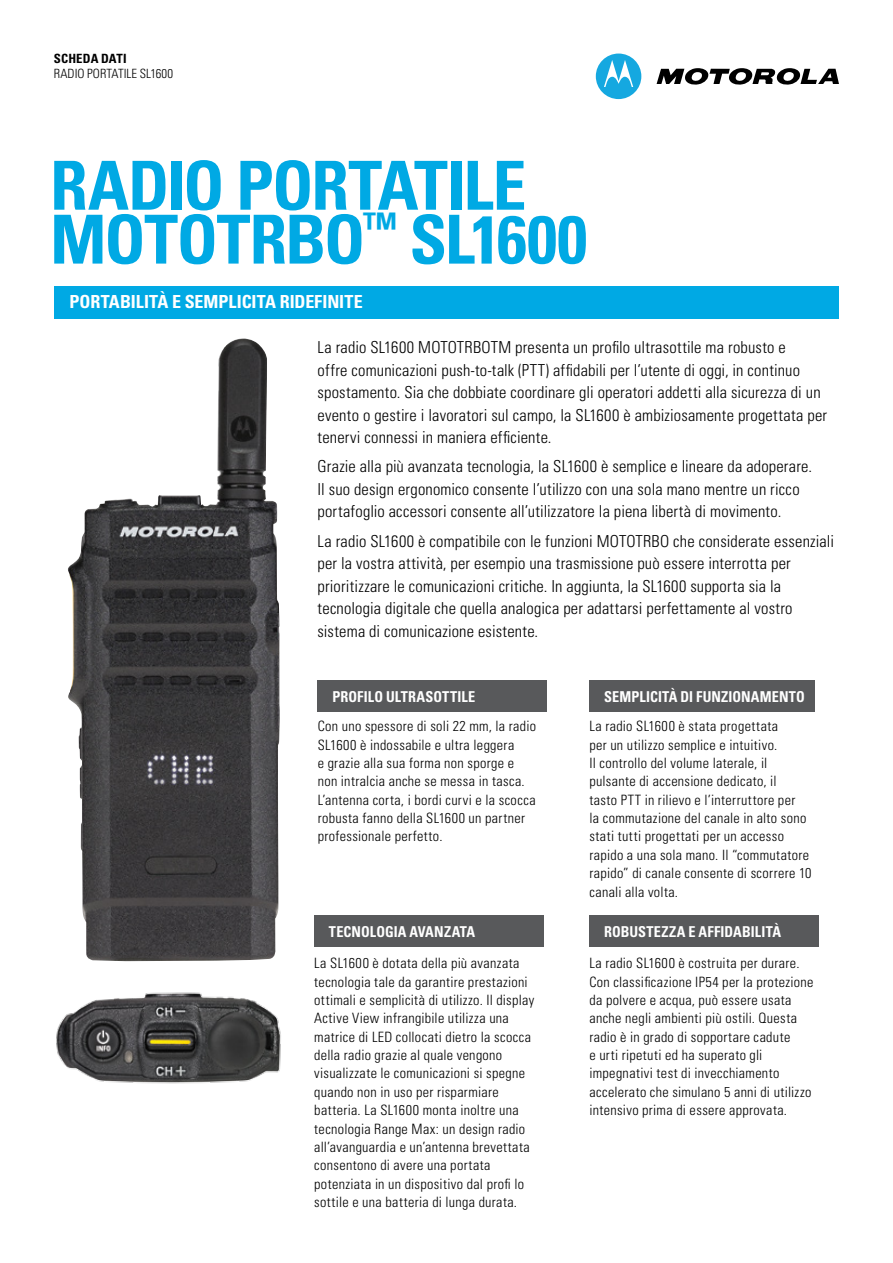
<style>
.page{position:relative;width:893px;height:1263px;background:#fff}
.page>*{position:absolute;margin:0;border:0;box-sizing:border-box;transform-origin:0 0}
.t1{font:700 condensed 67.65px/53.8px "Univers";letter-spacing:-.025em;color:#00a9e4}
.t2{font:700 condensed 18px "Univers";color:#fff}
.t3{font:300 condensed 16.5px/22.5px "Univers";letter-spacing:.01em;color:#000}
.t4{font:700 condensed 15px "Univers";letter-spacing:.01em;color:#fff;scale:.95 1}
.t5{font:300 condensed 14.25px/18.3px "Univers";letter-spacing:.025em;color:#000}
.t6{font:300 condensed 12.75px "Univers";letter-spacing:.005em;color:#000}
.t7{font:700 condensed 12.75px "Univers";letter-spacing:.01em;color:#000}
</style>
<div class="page">
<div style="left:55px;top:286px;width:784px;height:33px;background:#00a9e4"></div>
<div style="left:589px;top:915px;width:230px;height:32px;background:#58595b"></div>
<div style="left:314px;top:915px;width:229px;height:32px;background:#58595b"></div>
<div style="left:318px;top:680px;width:229px;height:31px;background:#58595b"></div>
<div style="left:589px;top:680px;width:226px;height:31px;background:#58595b"></div>
<img style="left:56px;top:992px;width:225px;height:92px">
<img style="left:68px;top:338px;width:212px;height:623px">
<svg style="left:657px;top:68px;width:182px;height:17px"></svg>
<svg style="left:596px;top:54px;width:45px;height:45px"></svg>
<p class="t7" style="left:54px;top:51px;width:74px">SCHEDA DATI</p>
<p class="t6" style="left:54px;top:66px;width:121px">RADIO PORTATILE SL1600</p>
<h1 class="t1" style="left:50px;top:158px;width:538px">RADIO PORTATILE<br>MOTOTRBO<sup>™</sup> SL1600</h1>
<p class="t2" style="left:69px;top:291px;width:295px">PORTABILITÀ E SEMPLICITA RIDEFINITE</p>
<p class="t3" style="left:318px;top:336px;width:511px">La radio SL1600 MOTOTRBOTM presenta un profilo ultrasottile ma robusto e<br>offre comunicazioni push-to-talk (PTT) affidabili per l’utente di oggi, in continuo spostamento. Sia che dobbiate coordinare gli operatori addetti alla sicurezza di un evento o gestire i lavoratori sul campo, la SL1600 è ambiziosamente progettata per tenervi connessi in maniera efficiente.</p>
<p class="t3" style="left:318px;top:455px;width:496px">Grazie alla più avanzata tecnologia, la SL1600 è semplice e lineare da adoperare.<br>Il suo design ergonomico consente l’utilizzo con una sola mano mentre un ricco portafoglio accessori consente all’utilizzatore la piena libertà di movimento.</p>
<p class="t3" style="left:318px;top:529px;width:518px">La radio SL1600 è compatibile con le funzioni MOTOTRBO che considerate essenziali per la vostra attività, per esempio una trasmissione può essere interrotta per prioritizzare le comunicazioni critiche. In aggiunta, la SL1600 supporta sia la tecnologia digitale che quella analogica per adattarsi perfettamente al vostro sistema di comunicazione esistente.</p>
<p class="t4" style="left:332px;top:687px;width:152px">PROFILO ULTRASOTTILE</p>
<p class="t4" style="left:604px;top:687px;width:213px">SEMPLICITÀ DI FUNZIONAMENTO</p>
<p class="t5" style="left:589px;top:717px;width:224px">La radio SL1600 è stata progettata<br>per un utilizzo semplice e intuitivo.<br>Il controllo del volume laterale, il pulsante di accensione dedicato, il<br>tasto PTT in rilievo e l’interruttore per<br>la commutazione del canale in alto sono stati tutti progettati per un accesso rapido a una sola mano. Il “commutatore rapido” di canale consente di scorrere 10 canali alla volta.</p>
<p class="t5" style="left:318px;top:717px;width:220px">Con uno spessore di soli 22 mm, la radio SL1600 è indossabile e ultra leggera<br>e grazie alla sua forma non sporge e non intralcia anche se messa in tasca.<br>L’antenna corta, i bordi curvi e la scocca robusta fanno della SL1600 un partner professionale perfetto.</p>
<p class="t4" style="left:329px;top:922px;width:156px">TECNOLOGIA AVANZATA</p>
<p class="t4" style="left:604px;top:922px;width:188px">ROBUSTEZZA E AFFIDABILITÀ</p>
<p class="t5" style="left:314px;top:954px;width:222px">La SL1600 è dotata della più avanzata tecnologia tale da garantire prestazioni ottimali e semplicità di utilizzo. Il display Active View infrangibile utilizza una matrice di LED collocati dietro la scocca della radio grazie al quale vengono visualizzate le comunicazioni si spegne quando non in uso per risparmiare batteria. La SL1600 monta inoltre una tecnologia Range Max: un design radio all’avanguardia e un’antenna brevettata consentono di avere una portata potenziata in un dispositivo dal profi lo sottile e una batteria di lunga durata.</p>
<p class="t5" style="left:589px;top:954px;width:225px">La radio SL1600 è costruita per durare.<br>Con classificazione IP54 per la protezione da polvere e acqua, può essere usata anche negli ambienti più ostili. Questa radio è in grado di sopportare cadute<br>e urti ripetuti ed ha superato gli impegnativi test di invecchiamento accelerato che simulano 5 anni di utilizzo intensivo prima di essere approvata.</p>
</div>
